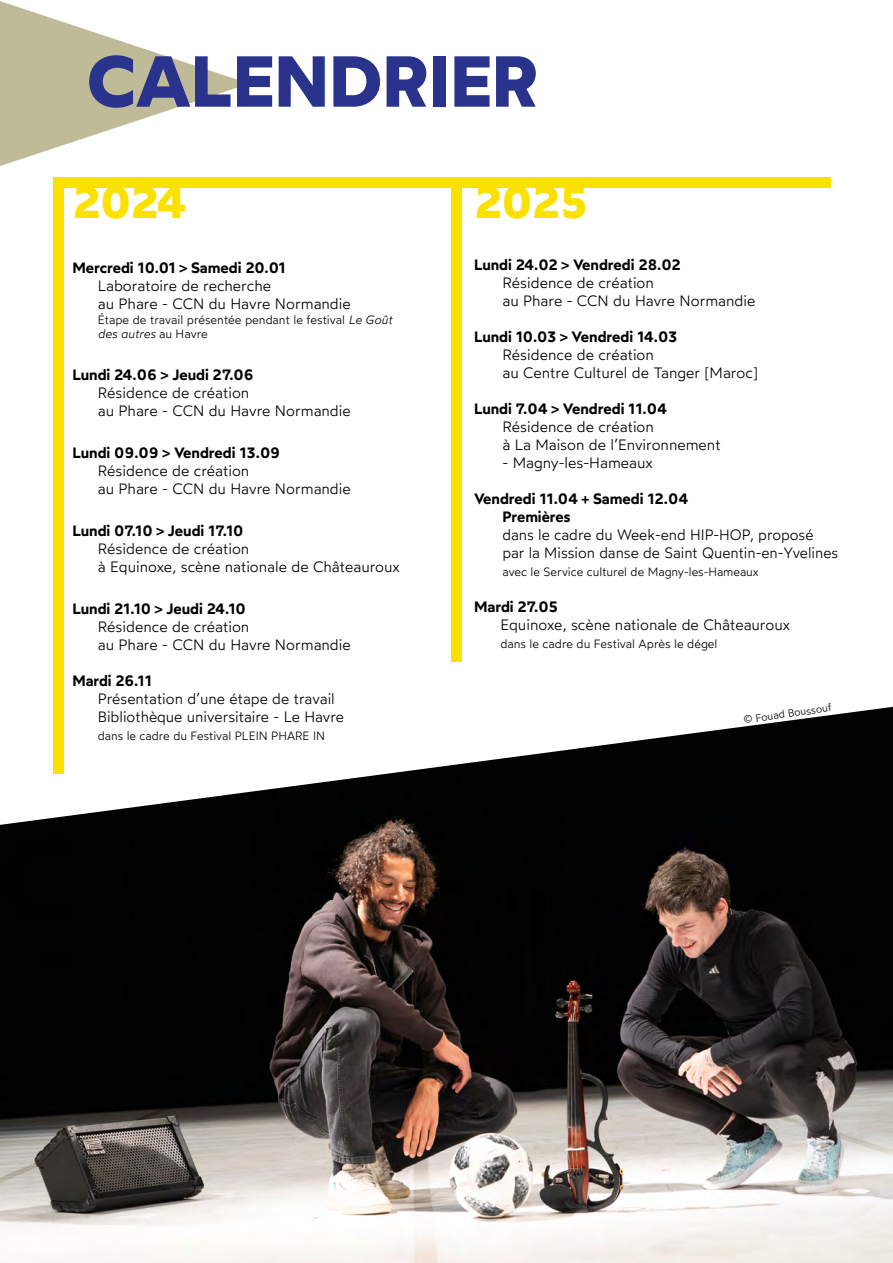
<style>
.page{position:relative;width:893px;height:1263px;background:#fff}
.page>*{position:absolute;margin:0;border:0;box-sizing:border-box;transform-origin:0 0}
.t1{font:700 72px "Wotfard";color:#29338c}
.t2{font:700 45px "Wotfard";letter-spacing:-.02em;color:#fae100}
.t3{font:300 15px/18px "Wotfard";color:#000}
.t4{font:600 15px/18px "Wotfard";color:#000}
.t5{font:300 12px/14.4px "Wotfard";color:#000}
.t6{font:300 10.5px "Wotfard";color:#000}
.s1{font-style:italic}
</style>
<div class="page">
<svg style="left:0;top:1px;width:249px;height:165px"></svg>
<div style="left:53px;top:186px;width:11px;height:588px;background:#fae100"></div>
<div style="left:451px;top:184px;width:11px;height:478px;background:#fae100"></div>
<div style="left:53px;top:177px;width:778px;height:11px;background:#fae100"></div>
<img style="left:0;top:707px;width:893px;height:556px">
<svg style="left:892px;top:783px;width:1px;height:480px"></svg>
<h1 class="t1" style="left:87px;top:35px;width:452px">CALENDRIER</h1>
<h2 class="t2" style="left:72px;top:173px;width:116px">2024</h2>
<h2 class="t2" style="left:474px;top:173px;width:115px">2025</h2>
<p class="t4" style="left:72px;top:259px;width:215px">Mercredi 10.01 &gt; Samedi 20.01</p>
<p class="t3" style="left:98px;top:277px;width:254px">Laboratoire de recherche<br>au Phare - CCN du Havre Normandie</p>
<p class="t5" style="left:98px;top:312px;width:296px">Étape de travail présentée pendant le festival <span class="s1">Le Goût des autres</span> au Havre</p>
<p class="t4" style="left:72px;top:365px;width:183px">Lundi 24.06 &gt; Jeudi 27.06</p>
<p class="t3" style="left:98px;top:383px;width:254px">Résidence de création<br>au Phare - CCN du Havre Normandie</p>
<p class="t4" style="left:72px;top:443px;width:209px">Lundi 09.09 &gt; Vendredi 13.09</p>
<p class="t3" style="left:98px;top:461px;width:254px">Résidence de création<br>au Phare - CCN du Havre Normandie</p>
<p class="t4" style="left:72px;top:521px;width:173px">Lundi 07.10 &gt; Jeudi 17.10</p>
<p class="t3" style="left:98px;top:539px;width:303px">Résidence de création<br>à Equinoxe, scène nationale de Châteauroux</p>
<p class="t4" style="left:72px;top:599px;width:175px">Lundi 21.10 &gt; Jeudi 24.10</p>
<p class="t3" style="left:98px;top:617px;width:254px">Résidence de création<br>au Phare - CCN du Havre Normandie</p>
<p class="t4" style="left:72px;top:671px;width:81px">Mardi 26.11</p>
<p class="t3" style="left:98px;top:689px;width:248px">Présentation d’une étape de travail<br>Bibliothèque universitaire - Le Havre</p>
<p class="t5" style="left:98px;top:728px;width:229px">dans le cadre du Festival PLEIN PHARE IN</p>
<p class="t4" style="left:474px;top:256px;width:208px">Lundi 24.02 &gt; Vendredi 28.02</p>
<p class="t3" style="left:502px;top:274px;width:254px">Résidence de création<br>au Phare - CCN du Havre Normandie</p>
<p class="t4" style="left:474px;top:328px;width:205px">Lundi 10.03 &gt; Vendredi 14.03</p>
<p class="t3" style="left:502px;top:346px;width:257px">Résidence de création<br>au Centre Culturel de Tanger [Maroc]</p>
<p class="t4" style="left:474px;top:400px;width:195px">Lundi 7.04 &gt; Vendredi 11.04</p>
<p class="t3" style="left:502px;top:418px;width:220px">Résidence de création<br>à La Maison de l’Environnement</p>
<p class="t3" style="left:502px;top:454px;width:152px">- Magny-les-Hameaux</p>
<p class="t4" style="left:502px;top:490px;width:187px;text-indent:-28px">Vendredi 11.04 + Samedi 12.04<br>Premières</p>
<p class="t3" style="left:502px;top:526px;width:337px">dans le cadre du Week-end HIP-HOP, proposé par la Mission danse de Saint Quentin-en-Yvelines</p>
<p class="t5" style="left:502px;top:565px;width:258px">avec le Service culturel de Magny-les-Hameaux</p>
<p class="t4" style="left:474px;top:598px;width:85px">Mardi 27.05</p>
<p class="t3" style="left:500px;top:616px;width:291px">Equinoxe, scène nationale de Châteauroux</p>
<p class="t5" style="left:500px;top:637px;width:219px">dans le cadre du Festival Après le dégel</p>
<p class="t6" style="left:743px;top:713px;width:90px;rotate:-8deg">© Fouad Boussouf</p>
</div>
